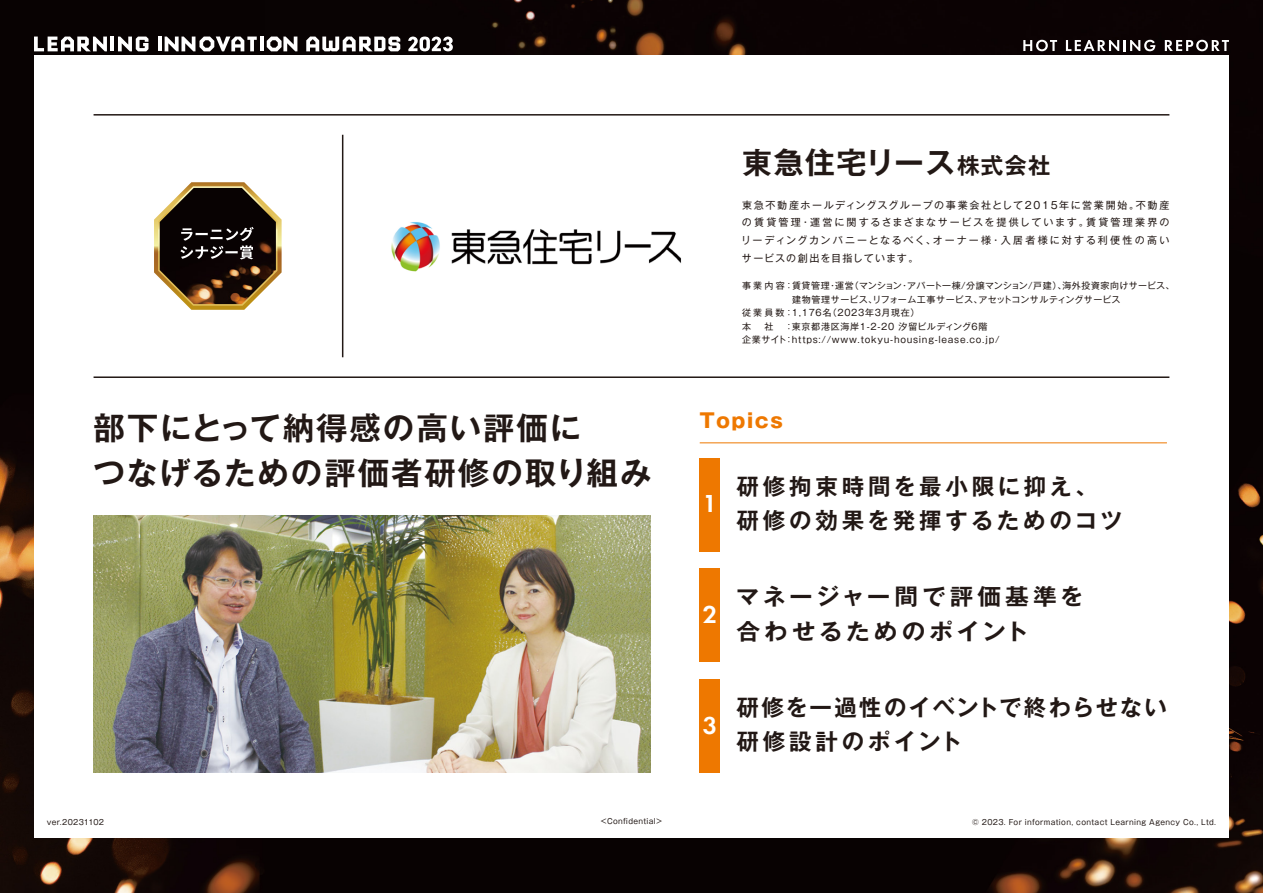
<style>
.page{position:relative;width:1263px;height:893px;background:#fff}
.page>*{position:absolute;margin:0;border:0;box-sizing:border-box;transform-origin:0 0}
.t1{font:700 31.5px/45px "Gothic MB101 Pro De";letter-spacing:.06em;color:#221815}
.t2{font:700 30px "Gothic MB101 Pro De";letter-spacing:.04em;color:#221815}
.t3{font:600 25.5px "Futura PT";color:#fff}
.t4{font:700 22.5px/34.5px "Gothic MB101 Pro De";letter-spacing:.17em;color:#221815}
.t5{font:700 22.5px/34.5px "Gothic MB101 Pro De";letter-spacing:.1em;color:#221815}
.t6{font:700 22.5px/34.5px "Gothic MB101 Pro De";letter-spacing:.14em;color:#221815;scale:1.05 1}
.t7{font:800 19.5px "Gothic MB101 Pro";letter-spacing:.1em;color:#ee7800}
.t8{font:10.05px/17.5px "Gothic MB101 Pro";letter-spacing:.17em;color:#221815;text-align:justify}
.t9{font:9px/13.5px "Gothic MB101 Pro";letter-spacing:.08em;color:#221815}
.t10{font:9px "Gothic MB101 Pro";letter-spacing:.06em;color:#221815}
.t11{font:9px "Gothic MB101 Pro";letter-spacing:.03em;color:#221815}
.t12{font:7.5px "Gothic MB101 Pro";letter-spacing:.045em;color:#221815}
.s1{font-size:22.5px}
</style>
<div class="page">
<img style="left:0;top:0;width:1263px;height:893px">
<div style="left:34px;top:55px;width:1195px;height:783px;background:#fff"></div>
<hr style="left:260px;top:37px;width:4px;height:14px;background:#fff">
<hr style="left:158px;top:37px;width:4px;height:14px;background:#fff">
<svg style="left:165px;top:37px;width:92px;height:14px"></svg>
<svg style="left:267px;top:37px;width:30px;height:14px"></svg>
<hr style="left:111px;top:37px;width:3px;height:14px;background:#fff">
<svg style="left:118px;top:37px;width:30px;height:14px"></svg>
<svg style="left:34px;top:37px;width:73px;height:14px"></svg>
<svg style="left:306px;top:37px;width:94px;height:14px"></svg>
<svg style="left:408px;top:37px;width:45px;height:14px"></svg>
<svg style="left:1023px;top:40px;width:34px;height:11px"></svg>
<svg style="left:1066px;top:40px;width:89px;height:11px"></svg>
<svg style="left:1165px;top:40px;width:64px;height:11px"></svg>
<hr style="left:94px;top:114px;width:1075px;height:2px;background:#221815">
<hr style="left:94px;top:376px;width:1075px;height:2px;background:#221815">
<img style="left:94px;top:515px;width:557px;height:257px">
<hr style="left:342px;top:135px;width:1px;height:222px;background:#221815">
<div style="left:700px;top:458px;width:20px;height:93px;background:#ee7800"></div>
<div style="left:700px;top:568px;width:20px;height:94px;background:#ee7800"></div>
<div style="left:700px;top:679px;width:20px;height:93px;background:#ee7800"></div>
<hr style="left:700px;top:442px;width:467px;height:1px;background:#ee7800">
<img style="left:391px;top:222px;width:291px;height:50px">
<svg style="left:154px;top:182px;width:128px;height:128px"></svg>
<h2 class="t2" style="left:742px;top:138px;width:310px">東急住宅リース<span class="s1">株式会社</span></h2>
<p class="t8" style="left:741px;top:195px;width:430px">東急不動産ホールディングスグループの事業会社として2015年に営業開始。不動産の賃貸管理・運営に関するさまざまなサービスを提供しています。賃貸管理業界のリーディングカンパニーとなるべく、オーナー様・入居者様に対する利便性の高いサービスの創出を目指しています。</p>
<p class="t10" style="left:742px;top:278px;width:434px">事業内容：賃貸管理・運営（マンション・アパート一棟/分譲マンション/戸建）、海外投資家向けサービス、</p>
<p class="t11" style="left:792px;top:292px;width:330px">建物管理サービス、リフォーム工事サービス、アセットコンサルティングサービス</p>
<p class="t9" style="left:742px;top:305px;width:179px">従業員数：1,176名（2023年3月現在）</p>
<p class="t10" style="left:742px;top:319px;width:10px">本</p>
<p class="t9" style="left:742px;top:318px;width:259px;text-indent:22px">社 ：東京都港区海岸1-2-20 汐留ビルディング6階<br>企業サイト：https://www.tokyu-housing-lease.co.jp/</p>
<h1 class="t1" style="left:94px;top:401px;width:559px">部下にとって納得感の高い評価に<br>つなげるための評価者研修の取り組み</h1>
<h3 class="t7" style="left:700px;top:404px;width:85px">Topics</h3>
<h3 class="t4" style="left:736px;top:466px;width:388px">研修拘束時間を最小限に抑え、研修の効果を発揮するためのコツ</h3>
<h3 class="t3" style="left:703px;top:488px;width:16px">1</h3>
<h3 class="t3" style="left:703px;top:598px;width:16px">2</h3>
<h3 class="t6" style="left:736px;top:577px;width:333px">マネージャー間で評価基準を合わせるためのポイント</h3>
<h3 class="t3" style="left:703px;top:709px;width:16px">3</h3>
<h3 class="t5" style="left:736px;top:687px;width:432px">研修を一過性のイベントで終わらせない研修設計のポイント</h3>
<p class="t12" style="left:47px;top:816px;width:59px">ver.20231102</p>
<p class="t12" style="left:601px;top:815px;width:63px">&lt;Confidential&gt;</p>
<p class="t12" style="left:972px;top:816px;width:245px">© 2023. For information, contact Learning Agency Co., Ltd.</p>
</div>
